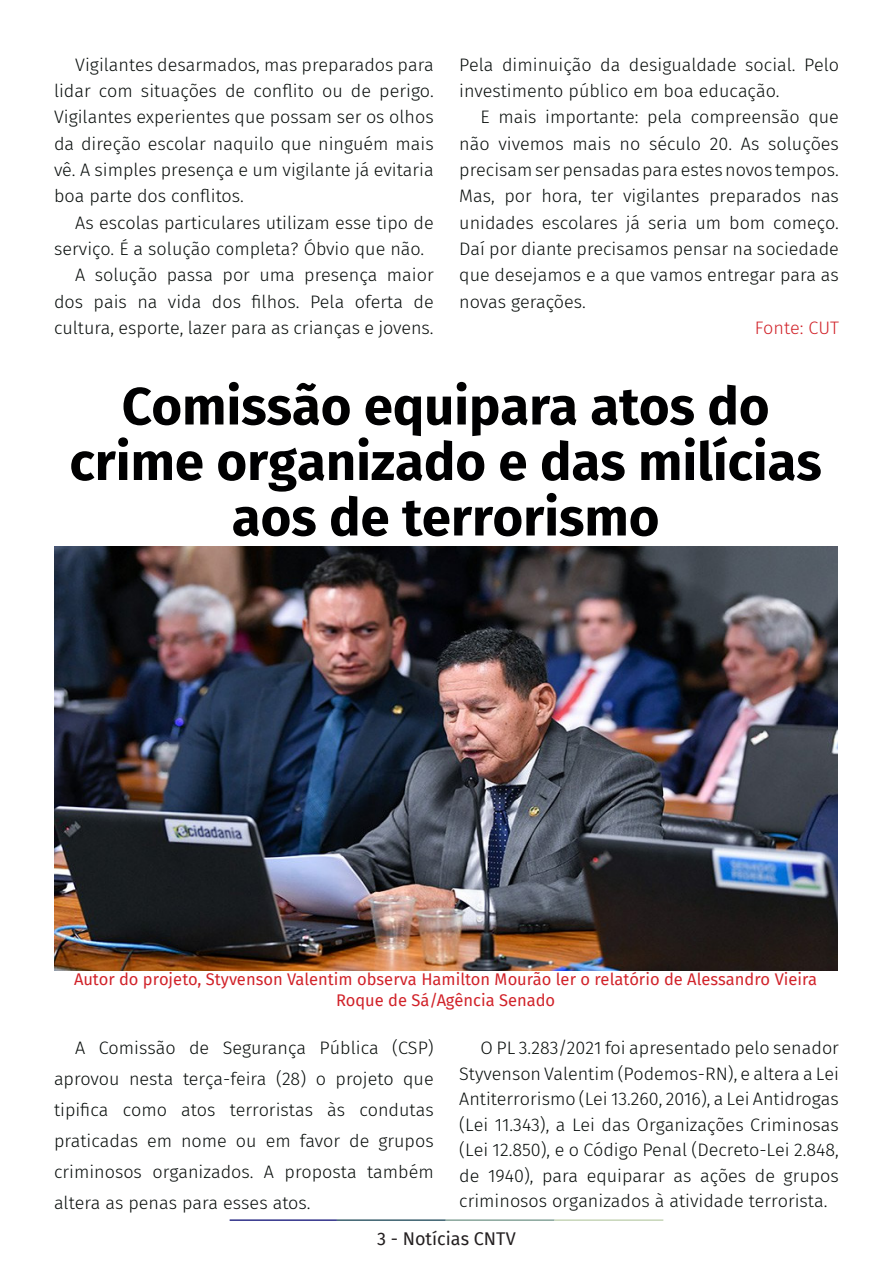
<style>
.page{position:relative;width:893px;height:1263px;background:#fff}
.page>*{position:absolute;margin:0;border:0;box-sizing:border-box;transform-origin:0 0}
.t1{font:700 52.5px/55.5px "Fira Sans";color:#000001;text-align:center}
.t2{font:300 18px/26.2px "Fira Sans";color:#080d0b;text-align:justify}
.t3{font:18px "Fira Sans";color:#231f20}
.t4{font:300 18px "Fira Sans";color:#d1232a}
.t5{font:16.5px/21px "Fira Sans";color:#d1232a;text-align:center}
</style>
<div class="page">
<hr style="left:230px;top:1219px;width:107px;height:2px;background:#2f3088">
<hr style="left:337px;top:1219px;width:109px;height:2px;background:#3a5f6d">
<hr style="left:446px;top:1219px;width:109px;height:2px;background:#87a59a">
<hr style="left:555px;top:1219px;width:108px;height:2px;background:#c6d5b7">
<img style="left:54px;top:546px;width:783px;height:424px">
<p class="t2" style="left:54px;top:51px;width:381px;text-indent:21px">Vigilantes desarmados, mas preparados para lidar com situações de conflito ou de perigo.<br>Vigilantes experientes que possam ser os olhos da direção escolar naquilo que ninguém mais vê. A simples presença e um vigilante já evitaria boa parte dos conflitos.</p>
<p class="t2" style="left:54px;top:209px;width:381px;text-indent:21px">As escolas particulares utilizam esse tipo de serviço. É a solução completa? Óbvio que não.</p>
<p class="t2" style="left:54px;top:262px;width:381px;text-indent:21px">A solução passa por uma presença maior dos pais na vida dos filhos. Pela oferta de cultura, esporte, lazer para as crianças e jovens.</p>
<p class="t2" style="left:459px;top:51px;width:381px">Pela diminuição da desigualdade social. Pelo investimento público em boa educação.</p>
<p class="t2" style="left:459px;top:104px;width:381px;text-indent:21px">E mais importante: pela compreensão que não vivemos mais no século 20. As soluções precisam ser pensadas para estes novos tempos.<br>Mas, por hora, ter vigilantes preparados nas unidades escolares já seria um bom começo.<br>Daí por diante precisamos pensar na sociedade que desejamos e a que vamos entregar para as novas gerações.</p>
<p class="t4" style="left:755px;top:315px;width:86px">Fonte: CUT</p>
<p class="t1" style="left:70px;top:375px;width:754px">Comissão equipara atos do crime organizado e das milícias aos de terrorismo</p>
<p class="t5" style="left:74px;top:969px;width:745px">Autor do projeto, Styvenson Valentim observa Hamilton Mourão ler o relatório de Alessandro Vieira<br>Roque de Sá/Agência Senado</p>
<p class="t2" style="left:54px;top:1032px;width:381px;line-height:30.9px;text-indent:21px">A Comissão de Segurança Pública (CSP) aprovou nesta terça-feira (28) o projeto que tipifica como atos terroristas às condutas praticadas em nome ou em favor de grupos criminosos organizados. A proposta também altera as penas para esses atos.</p>
<p class="t2" style="left:459px;top:1035px;width:381px;line-height:25.5px;text-indent:21px">O PL 3.283/2021 foi apresentado pelo senador Styvenson Valentim (Podemos-RN), e altera a Lei Antiterrorismo (Lei 13.260, 2016), a Lei Antidrogas (Lei 11.343), a Lei das Organizações Criminosas (Lei 12.850), e o Código Penal (Decreto-Lei 2.848, de 1940), para equiparar as ações de grupos criminosos organizados à atividade terrorista.</p>
<p class="t3" style="left:377px;top:1225px;width:140px">3 - Notícias CNTV</p>
</div>
